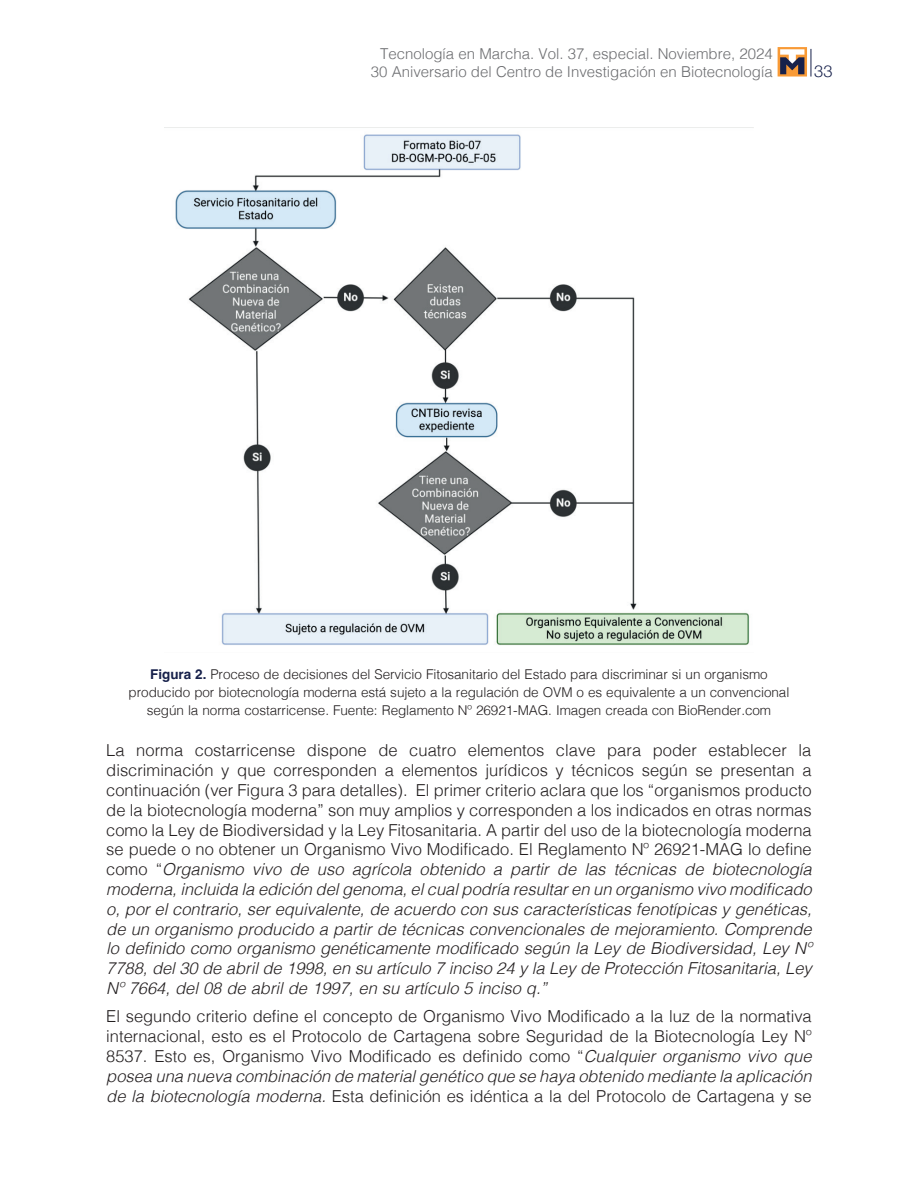
<style>
.page{position:relative;width:918px;height:1188px;background:#fff}
.page>*{position:absolute;margin:0;border:0;box-sizing:border-box;transform-origin:0 0}
.t1{font:italic 300 16.5px/19.8px "Helvetica";color:#231f20;text-align:justify}
.t2{font:300 16.5px/19.8px "Helvetica";color:#231f20;text-align:justify}
.t3{font:300 16.5px "Helvetica Neue";color:#17214b}
.t4{font:300 15px/18px "Helvetica";color:#6c6d70;text-align:right}
.t5{font:300 13.5px/18px "Helvetica";letter-spacing:-.005em;color:#231f20;text-align:center}
.s1{font-weight:700;color:#17214b}
.s2{font-style:normal}
.s3{font-style:italic}
</style>
<div class="page">
<svg style="left:811px;top:49px;width:1px;height:28px"></svg>
<svg style="left:778px;top:47px;width:29px;height:30px"></svg>
<svg style="left:780px;top:49px;width:24px;height:25px"></svg>
<img style="left:175px;top:134px;width:575px;height:511px">
<p class="t4" style="left:371px;top:43px;width:403px">Tecnología en Marcha. Vol. 37, especial. Noviembre, 2024<br>30 Aniversario del Centro de Investigación en Biotecnología</p>
<p class="t3" style="left:814px;top:57px;width:20px">33</p>
<p class="t5" style="left:129px;top:665px;width:662px"><span class="s1">Figura 2.</span> Proceso de decisiones del Servicio Fitosanitario del Estado para discriminar si un organismo producido por biotecnología moderna está sujeto a la regulación de OVM o es equivalente a un convencional según la norma costarricense. Fuente: Reglamento Nº 26921-MAG. Imagen creada con BioRender.com</p>
<p class="t1" style="left:106px;top:740px;width:707px"><span class="s2">La norma costarricense dispone de cuatro elementos clave para poder establecer la discriminación y que corresponden a elementos jurídicos y técnicos según se presentan a continuación (ver Figura 3 para detalles). El primer criterio aclara que los “organismos producto de la biotecnología moderna” son muy amplios y corresponden a los indicados en otras normas como la Ley de Biodiversidad y la Ley Fitosanitaria. A partir del uso de la biotecnología moderna se puede o no obtener un Organismo Vivo Modificado. El Reglamento Nº 26921-MAG lo define como “</span>Organismo vivo de uso agrícola obtenido a partir de las técnicas de biotecnología moderna, incluida la edición del genoma, el cual podría resultar en un organismo vivo modificado o, por el contrario, ser equivalente, de acuerdo con sus características fenotípicas y genéticas, de un organismo producido a partir de técnicas convencionales de mejoramiento. Comprende lo definido como organismo genéticamente modificado según la Ley de Biodiversidad, Ley Nº 7788, del 30 de abril de 1998, en su artículo 7 inciso 24 y la Ley de Protección Fitosanitaria, Ley Nº 7664, del 08 de abril de 1997, en su artículo 5 inciso q.”</p>
<p class="t2" style="left:106px;top:1005px;width:707px">El segundo criterio define el concepto de Organismo Vivo Modificado a la luz de la normativa internacional, esto es el Protocolo de Cartagena sobre Seguridad de la Biotecnología Ley Nº 8537. Esto es, Organismo Vivo Modificado es definido como “<span class="s3">Cualquier organismo vivo que posea una nueva combinación de material genético que se haya obtenido mediante la aplicación de la biotecnología moderna.</span> Esta definición es idéntica a la del Protocolo de Cartagena y se</p>
</div>
